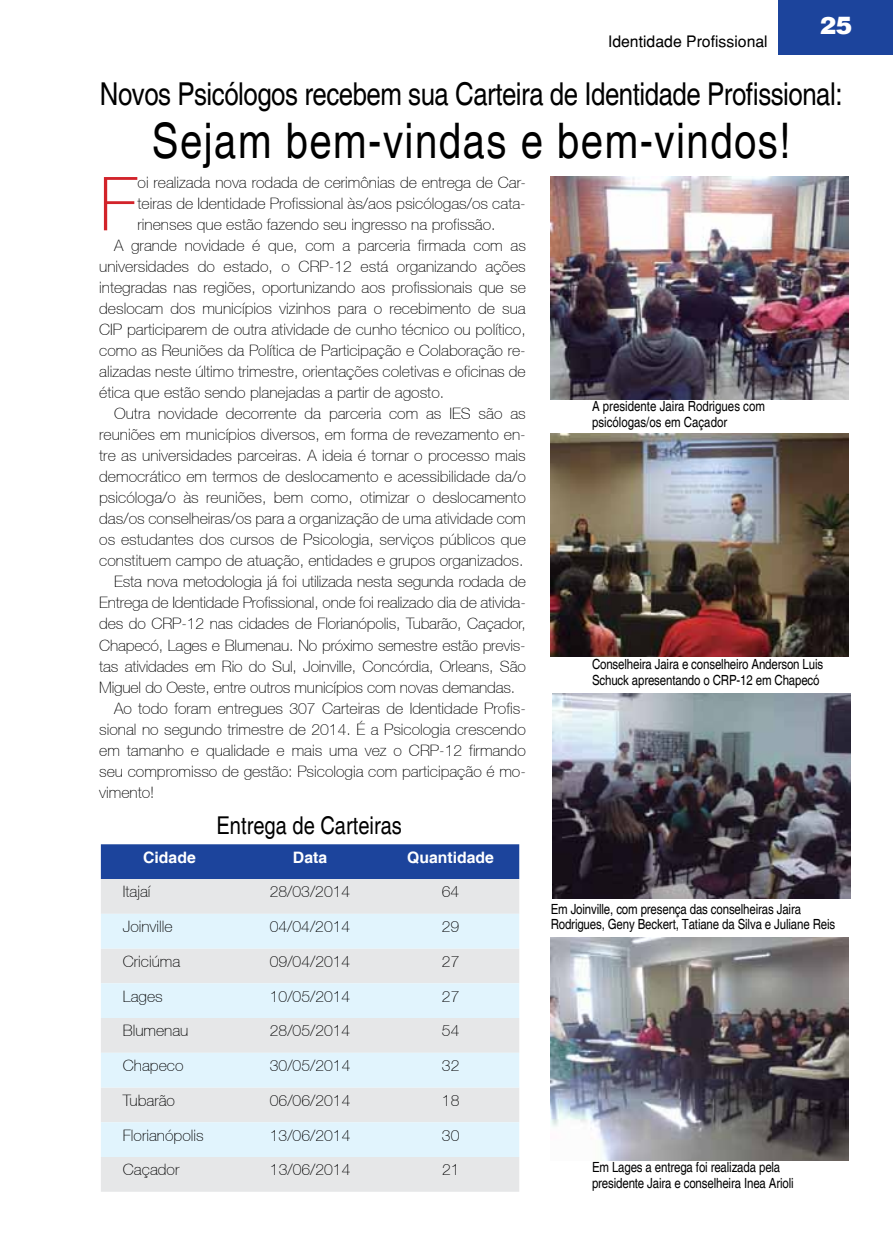
<style>
.page{position:relative;width:893px;height:1241px;background:#fff}
.page>*{position:absolute;margin:0;border:0;box-sizing:border-box;transform-origin:0 0}
.t1{font:100 74.55px "Helvetica 35";color:#d2232a}
.t2{font:condensed 49px "Helvetica";letter-spacing:.03em;color:#000}
.t3{font:condensed 31.5px "Helvetica";letter-spacing:-.015em;color:#000}
.t4{font:condensed 24.5px "Helvetica";color:#000}
.t5{font:900 24.5px "Helvetica";color:#fff}
.t6{font:100 15.75px "Helvetica 35";color:#000}
.t7{font:15.75px "Helvetica";color:#000}
.t8{font:700 15.75px "Helvetica";color:#fff}
.t9{font:condensed 14px/15.8px "Helvetica";letter-spacing:-.01em;color:#000}
</style>
<div class="page">
<div style="left:779px;top:0;width:114px;height:55px;background:#1c449c"></div>
<div style="left:101px;top:844px;width:418px;height:34px;background:#1c449c"></div>
<div style="left:101px;top:878px;width:418px;height:313px;background:#e6e7e8"></div>
<svg style="left:101px;top:913px;width:418px;height:243px;background:#e3eef4"></svg>
<img style="left:551px;top:176px;width:297px;height:223px">
<img style="left:551px;top:433px;width:298px;height:223px">
<img style="left:552px;top:693px;width:298px;height:205px">
<img style="left:551px;top:937px;width:297px;height:223px">
<p class="t7" style="left:608px;top:32px;width:161px">Identidade Profissional</p>
<h3 class="t5" style="left:819px;top:9px;width:34px">25</h3>
<h3 class="t3" style="left:100px;top:75px;width:744px">Novos Psicólogos recebem sua Carteira de Identidade Profissional:</h3>
<h2 class="t2" style="left:152px;top:112px;width:640px">Sejam bem-vindas e bem-vindos!</h2>
<h1 class="t1" style="left:99px;top:161px;width:40px">F</h1>
<p class="t6" style="left:138px;top:174px;width:390px">oi realizada nova rodada de cerimônias de entrega de Car-</p>
<p class="t6" style="left:138px;top:195px;width:390px">teiras de Identidade Profissional às/aos psicólogas/os cata-</p>
<p class="t6" style="left:138px;top:216px;width:360px">rinenses que estão fazendo seu ingresso na profissão.</p>
<p class="t6" style="left:114px;top:237px;width:413px">A grande novidade é que, com a parceria firmada com as</p>
<p class="t6" style="left:99px;top:258px;width:428px">universidades do estado, o CRP-12 está organizando ações</p>
<p class="t6" style="left:99px;top:279px;width:428px">integradas nas regiões, oportunizando aos profissionais que se</p>
<p class="t6" style="left:99px;top:300px;width:428px">deslocam dos municípios vizinhos para o recebimento de sua</p>
<p class="t6" style="left:99px;top:321px;width:428px">CIP participarem de outra atividade de cunho técnico ou político,</p>
<p class="t6" style="left:99px;top:342px;width:428px">como as Reuniões da Política de Participação e Colaboração re-</p>
<p class="t6" style="left:99px;top:363px;width:428px">alizadas neste último trimestre, orientações coletivas e oficinas de</p>
<p class="t6" style="left:99px;top:384px;width:346px">ética que estão sendo planejadas a partir de agosto.</p>
<p class="t6" style="left:114px;top:405px;width:413px">Outra novidade decorrente da parceria com as IES são as</p>
<p class="t6" style="left:99px;top:426px;width:428px">reuniões em municípios diversos, em forma de revezamento en-</p>
<p class="t6" style="left:99px;top:447px;width:428px">tre as universidades parceiras. A ideia é tornar o processo mais</p>
<p class="t6" style="left:99px;top:467px;width:428px">democrático em termos de deslocamento e acessibilidade da/o</p>
<p class="t6" style="left:99px;top:488px;width:428px">psicóloga/o às reuniões, bem como, otimizar o deslocamento</p>
<p class="t6" style="left:99px;top:509px;width:428px">das/os conselheiras/os para a organização de uma atividade com</p>
<p class="t6" style="left:99px;top:530px;width:428px">os estudantes dos cursos de Psicologia, serviços públicos que</p>
<p class="t6" style="left:99px;top:551px;width:426px">constituem campo de atuação, entidades e grupos organizados.</p>
<p class="t6" style="left:114px;top:572px;width:413px">Esta nova metodologia já foi utilizada nesta segunda rodada de</p>
<p class="t6" style="left:99px;top:593px;width:428px">Entrega de Identidade Profissional, onde foi realizado dia de ativida-</p>
<p class="t6" style="left:99px;top:614px;width:428px">des do CRP-12 nas cidades de Florianópolis, Tubarão, Caçador,</p>
<p class="t6" style="left:99px;top:635px;width:428px">Chapecó, Lages e Blumenau. No próximo semestre estão previs-</p>
<p class="t6" style="left:99px;top:656px;width:428px">tas atividades em Rio do Sul, Joinville, Concórdia, Orleans, São</p>
<p class="t6" style="left:99px;top:677px;width:418px">Miguel do Oeste, entre outros municípios com novas demandas.</p>
<p class="t6" style="left:114px;top:698px;width:413px">Ao todo foram entregues 307 Carteiras de Identidade Profis-</p>
<p class="t6" style="left:99px;top:719px;width:428px">sional no segundo trimestre de 2014. É a Psicologia crescendo</p>
<p class="t6" style="left:99px;top:740px;width:428px">em tamanho e qualidade e mais uma vez o CRP-12 firmando</p>
<p class="t6" style="left:99px;top:761px;width:428px">seu compromisso de gestão: Psicologia com participação é mo-</p>
<p class="t6" style="left:99px;top:782px;width:57px">vimento!</p>
<h3 class="t4" style="left:217px;top:810px;width:187px">Entrega de Carteiras</h3>
<p class="t8" style="left:143px;top:847px;width:54px">Cidade</p>
<p class="t8" style="left:293px;top:847px;width:36px">Data</p>
<p class="t8" style="left:407px;top:847px;width:88px">Quantidade</p>
<p class="t6" style="left:123px;top:882px;width:29px">Itajaí</p>
<p class="t6" style="left:270px;top:882px;width:82px">28/03/2014</p>
<p class="t6" style="left:442px;top:882px;width:19px">64</p>
<p class="t6" style="left:123px;top:917px;width:51px">Joinville</p>
<p class="t6" style="left:270px;top:917px;width:82px">04/04/2014</p>
<p class="t6" style="left:442px;top:917px;width:19px">29</p>
<p class="t6" style="left:123px;top:952px;width:59px">Criciúma</p>
<p class="t6" style="left:270px;top:952px;width:82px">09/04/2014</p>
<p class="t6" style="left:442px;top:952px;width:19px">27</p>
<p class="t6" style="left:123px;top:986px;width:41px">Lages</p>
<p class="t6" style="left:270px;top:986px;width:82px">10/05/2014</p>
<p class="t6" style="left:442px;top:986px;width:19px">27</p>
<p class="t6" style="left:123px;top:1021px;width:67px">Blumenau</p>
<p class="t6" style="left:270px;top:1021px;width:82px">28/05/2014</p>
<p class="t6" style="left:442px;top:1021px;width:19px">54</p>
<p class="t6" style="left:123px;top:1056px;width:62px">Chapeco</p>
<p class="t6" style="left:270px;top:1056px;width:82px">30/05/2014</p>
<p class="t6" style="left:442px;top:1056px;width:19px">32</p>
<p class="t6" style="left:123px;top:1090px;width:54px">Tubarão</p>
<p class="t6" style="left:270px;top:1090px;width:82px">06/06/2014</p>
<p class="t6" style="left:442px;top:1090px;width:19px">18</p>
<p class="t6" style="left:123px;top:1125px;width:82px">Florianópolis</p>
<p class="t6" style="left:270px;top:1125px;width:82px">13/06/2014</p>
<p class="t6" style="left:442px;top:1125px;width:19px">30</p>
<p class="t6" style="left:123px;top:1160px;width:58px">Caçador</p>
<p class="t6" style="left:270px;top:1160px;width:82px">13/06/2014</p>
<p class="t6" style="left:442px;top:1160px;width:19px">21</p>
<p class="t9" style="left:592px;top:398px;width:174px">A presidente Jaira Rodrigues com psicólogas/os em Caçador</p>
<p class="t9" style="left:592px;top:656px;width:233px">Conselheira Jaira e conselheiro Anderson Luis<br>Schuck apresentando o CRP-12 em Chapecó</p>
<p class="t9" style="left:551px;top:900px;width:286px">Em Joinville, com presença das conselheiras Jaira<br>Rodrigues, Geny Beckert, Tatiane da Silva e Juliane Reis</p>
<p class="t9" style="left:592px;top:1159px;width:203px">Em Lages a entrega foi realizada pela presidente Jaira e conselheira Inea Arioli</p>
</div>
